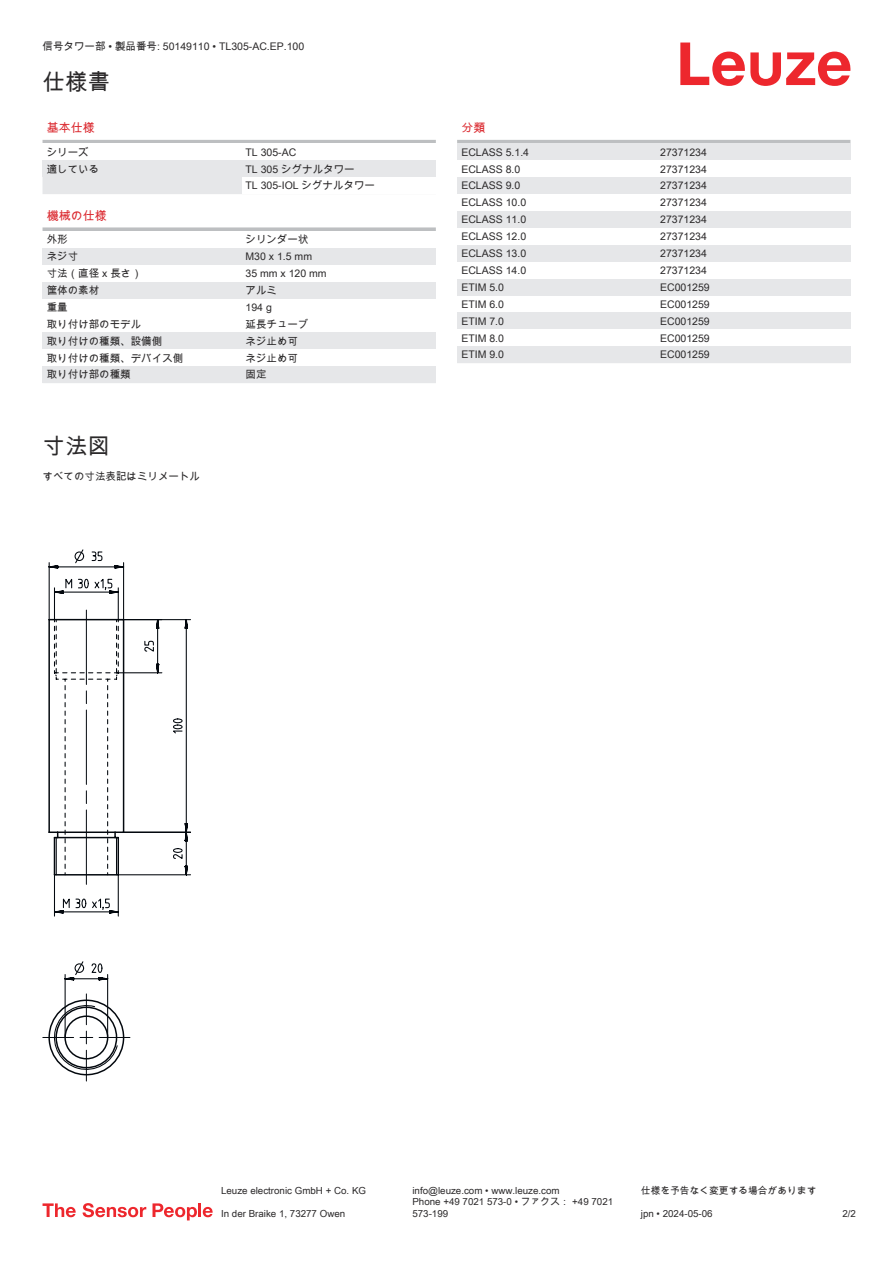
<style>
.page{position:relative;width:893px;height:1263px;background:#fff}
.page>*{position:absolute;margin:0;border:0;box-sizing:border-box;transform-origin:0 0}
.t1{font:22.5px "Arial Unicode MS";color:#2b292a}
.t2{font:12px "Arial Unicode MS";color:#db2a30}
.t3{font:10.5px/17px "Arial Unicode MS";color:#2b292a}
.t4{font:9.75px/11.7px "Arial Unicode MS";color:#2b292a}
</style>
<div class="page">
<svg style="left:680px;top:43px;width:170px;height:43px"></svg>
<div style="left:43px;top:177px;width:199px;height:17px;background:#e6e7e9"></div>
<hr style="left:43px;top:140px;width:393px;height:3px;background:#bdbfc1">
<div style="left:43px;top:160px;width:199px;height:17px;background:#e6e7e9"></div>
<div style="left:242px;top:160px;width:194px;height:17px;background:#e6e7e9"></div>
<svg style="left:43px;top:227px;width:393px;height:4px;background:#c4c6c8"></svg>
<div style="left:43px;top:248px;width:199px;height:17px;background:#e6e7e9"></div>
<div style="left:242px;top:248px;width:194px;height:17px;background:#e6e7e9"></div>
<div style="left:43px;top:282px;width:199px;height:17px;background:#e6e7e9"></div>
<div style="left:242px;top:282px;width:194px;height:17px;background:#e6e7e9"></div>
<div style="left:43px;top:332px;width:199px;height:17px;background:#e6e7e9"></div>
<div style="left:242px;top:332px;width:194px;height:17px;background:#e6e7e9"></div>
<div style="left:43px;top:366px;width:199px;height:17px;background:#e6e7e9"></div>
<div style="left:242px;top:366px;width:194px;height:17px;background:#e6e7e9"></div>
<hr style="left:457px;top:140px;width:393px;height:3px;background:#bdbfc1">
<div style="left:457px;top:143px;width:200px;height:17px;background:#e6e7e9"></div>
<div style="left:657px;top:143px;width:193px;height:17px;background:#e6e7e9"></div>
<div style="left:457px;top:177px;width:200px;height:17px;background:#e6e7e9"></div>
<div style="left:657px;top:177px;width:193px;height:17px;background:#e6e7e9"></div>
<div style="left:457px;top:211px;width:200px;height:17px;background:#e6e7e9"></div>
<div style="left:657px;top:211px;width:193px;height:17px;background:#e6e7e9"></div>
<div style="left:457px;top:245px;width:200px;height:17px;background:#e6e7e9"></div>
<div style="left:657px;top:245px;width:193px;height:17px;background:#e6e7e9"></div>
<div style="left:457px;top:279px;width:200px;height:17px;background:#e6e7e9"></div>
<div style="left:657px;top:279px;width:193px;height:17px;background:#e6e7e9"></div>
<div style="left:457px;top:312px;width:200px;height:17px;background:#e6e7e9"></div>
<div style="left:657px;top:312px;width:193px;height:17px;background:#e6e7e9"></div>
<div style="left:457px;top:346px;width:200px;height:17px;background:#e6e7e9"></div>
<div style="left:657px;top:346px;width:193px;height:17px;background:#e6e7e9"></div>
<svg style="left:43px;top:1203px;width:33px;height:14px"></svg>
<svg style="left:83px;top:1203px;width:63px;height:14px"></svg>
<svg style="left:153px;top:1203px;width:44px;height:17px"></svg>
<hr style="left:198px;top:1203px;width:3px;height:14px;background:#ed272d">
<svg style="left:203px;top:1207px;width:10px;height:10px"></svg>
<hr style="left:86px;top:1050px;width:1px;height:31px;background:#03080e">
<hr style="left:43px;top:1037px;width:31px;height:1px;background:#03080e">
<svg style="left:48px;top:1038px;width:77px;height:38px"></svg>
<svg style="left:48px;top:549px;width:143px;height:489px"></svg>
<p class="t3" style="left:43px;top:38px;width:263px">信号タワー部 • 製品番号: 50149110 • TL305-AC.EP.100</p>
<h1 class="t1" style="left:43px;top:66px;width:69px">仕様書</h1>
<p class="t2" style="left:47px;top:119px;width:49px">基本仕様</p>
<p class="t3" style="left:47px;top:143px;width:43px">シリーズ</p>
<p class="t3" style="left:246px;top:143px;width:52px">TL 305-AC</p>
<p class="t3" style="left:47px;top:160px;width:54px">適している</p>
<p class="t3" style="left:246px;top:160px;width:131px">TL 305 シグナルタワー<br>TL 305-IOL シグナルタワー</p>
<p class="t2" style="left:47px;top:207px;width:61px">機械の仕様</p>
<p class="t3" style="left:47px;top:231px;width:22px">外形</p>
<p class="t3" style="left:246px;top:231px;width:64px">シリンダー状</p>
<p class="t3" style="left:47px;top:248px;width:33px">ネジ寸</p>
<p class="t3" style="left:246px;top:248px;width:68px">M30 x 1.5 mm</p>
<p class="t3" style="left:47px;top:265px;width:97px">寸法（直径 x 長さ）</p>
<p class="t3" style="left:246px;top:265px;width:83px">35 mm x 120 mm</p>
<p class="t3" style="left:47px;top:281px;width:54px">筐体の素材</p>
<p class="t3" style="left:246px;top:281px;width:33px">アルミ</p>
<p class="t3" style="left:47px;top:298px;width:22px">重量</p>
<p class="t3" style="left:246px;top:298px;width:28px">194 g</p>
<p class="t3" style="left:47px;top:315px;width:96px">取り付け部のモデル</p>
<p class="t3" style="left:246px;top:315px;width:64px">延長チューブ</p>
<p class="t3" style="left:47px;top:332px;width:117px">取り付けの種類、設備側</p>
<p class="t3" style="left:246px;top:332px;width:54px">ネジ止め可</p>
<p class="t3" style="left:47px;top:349px;width:138px">取り付けの種類、デバイス側</p>
<p class="t3" style="left:246px;top:349px;width:54px">ネジ止め可</p>
<p class="t3" style="left:47px;top:366px;width:85px">取り付け部の種類</p>
<p class="t3" style="left:246px;top:366px;width:22px">固定</p>
<h1 class="t1" style="left:43px;top:430px;width:69px">寸法図</h1>
<p class="t3" style="left:43px;top:467px;width:159px">すべての寸法表記はミリメートル</p>
<p class="t2" style="left:461px;top:119px;width:25px">分類</p>
<p class="t3" style="left:461px;top:143px;width:69px">ECLASS 5.1.4</p>
<p class="t3" style="left:660px;top:143px;width:48px">27371234</p>
<p class="t3" style="left:461px;top:160px;width:60px">ECLASS 8.0</p>
<p class="t3" style="left:660px;top:160px;width:48px">27371234</p>
<p class="t3" style="left:461px;top:177px;width:60px">ECLASS 9.0</p>
<p class="t3" style="left:660px;top:177px;width:48px">27371234</p>
<p class="t3" style="left:461px;top:194px;width:66px">ECLASS 10.0</p>
<p class="t3" style="left:660px;top:194px;width:48px">27371234</p>
<p class="t3" style="left:461px;top:211px;width:66px">ECLASS 11.0</p>
<p class="t3" style="left:660px;top:211px;width:48px">27371234</p>
<p class="t3" style="left:461px;top:228px;width:66px">ECLASS 12.0</p>
<p class="t3" style="left:660px;top:228px;width:48px">27371234</p>
<p class="t3" style="left:461px;top:245px;width:66px">ECLASS 13.0</p>
<p class="t3" style="left:660px;top:245px;width:48px">27371234</p>
<p class="t3" style="left:461px;top:262px;width:66px">ECLASS 14.0</p>
<p class="t3" style="left:660px;top:262px;width:48px">27371234</p>
<p class="t3" style="left:461px;top:278px;width:44px">ETIM 5.0</p>
<p class="t3" style="left:660px;top:278px;width:51px">EC001259</p>
<p class="t3" style="left:461px;top:295px;width:44px">ETIM 6.0</p>
<p class="t3" style="left:660px;top:295px;width:51px">EC001259</p>
<p class="t3" style="left:461px;top:312px;width:44px">ETIM 7.0</p>
<p class="t3" style="left:660px;top:312px;width:51px">EC001259</p>
<p class="t3" style="left:461px;top:329px;width:44px">ETIM 8.0</p>
<p class="t3" style="left:660px;top:329px;width:51px">EC001259</p>
<p class="t3" style="left:461px;top:346px;width:44px">ETIM 9.0</p>
<p class="t3" style="left:660px;top:346px;width:51px">EC001259</p>
<p class="t4" style="left:221px;top:1184px;width:146px">Leuze electronic GmbH + Co. KG</p>
<p class="t4" style="left:412px;top:1184px;width:149px">info@leuze.com • www.leuze.com</p>
<p class="t4" style="left:641px;top:1184px;width:177px">仕様を予告なく変更する場合があります</p>
<p class="t4" style="left:221px;top:1207px;width:126px">In der Braike 1, 73277 Owen</p>
<p class="t4" style="left:412px;top:1196px;width:202px">Phone +49 7021 573-0 • ファクス： +49 7021<br>573-199</p>
<p class="t4" style="left:641px;top:1207px;width:73px">jpn • 2024-05-06</p>
<p class="t4" style="left:842px;top:1207px;width:15px">2/2</p>
</div>
